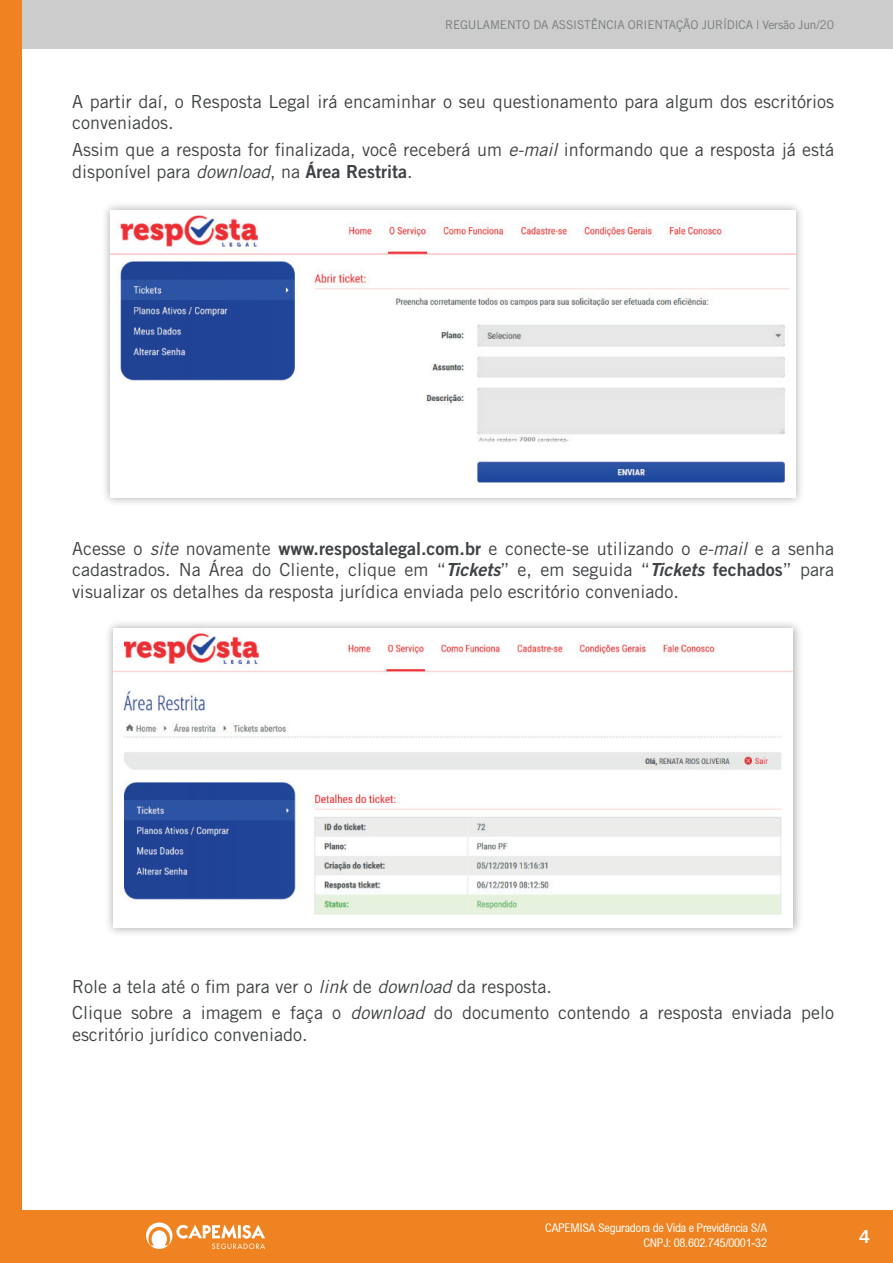
<style>
.page{position:relative;width:893px;height:1263px;background:#fff}
.page>*{position:absolute;margin:0;border:0;box-sizing:border-box;transform-origin:0 0}
.t1{font:18px/21.6px "Trade Gothic LT Std";color:#3f4244}
.t2{font:18px "Trade Gothic LT Std Bd 2";color:#fff}
.t3{font:condensed 12px/15px "Arial";letter-spacing:-.02em;color:#fff;text-align:right}
.t4{font:12px "Trade Gothic LT Std";letter-spacing:-.015em;color:#787c7e}
.s1{font-style:italic}
.s2{font-family:"Trade Gothic LT Std Bd 2"}
.s3{font-family:"Trade Gothic LT Std Bd 2 Obl"}
</style>
<div class="page">
<div style="left:0;top:1210px;width:893px;height:53px;background:#ef8321"></div>
<div style="left:0;top:0;width:893px;height:49px;background:#cbcccb"></div>
<div style="left:0;top:0;width:22px;height:1263px;background:#ef8321"></div>
<svg style="left:146px;top:1222px;width:119px;height:27px"></svg>
<img style="left:111px;top:211px;width:684px;height:272px">
<img style="left:113px;top:629px;width:680px;height:287px">
<p class="t4" style="left:445px;top:17px;width:390px">REGULAMENTO DA ASSISTÊNCIA ORIENTAÇÃO JURÍDICA | Versão Jun/20</p>
<p class="t1" style="left:72px;top:90px;width:764px">A partir daí, o Resposta Legal irá encaminhar o seu questionamento para algum dos escritórios conveniados.</p>
<p class="t1" style="left:72px;top:139px;width:764px">Assim que a resposta for finalizada, você receberá um <span class="s1">e-mail</span> informando que a resposta já está disponível para <span class="s1">download</span>, na <span class="s2">Área Restrita</span>.</p>
<p class="t1" style="left:72px;top:537px;width:764px;text-align:justify">Acesse o <span class="s1">site</span> novamente <span class="s2">www.respostalegal.com.br</span> e conecte-se utilizando o <span class="s1">e-mail</span> e a senha cadastrados. Na Área do Cliente, clique em “<span class="s3">Tickets</span>” e, em seguida “<span class="s3">Tickets</span> <span class="s2">fechados</span>” para visualizar os detalhes da resposta jurídica enviada pelo escritório conveniado.</p>
<p class="t1" style="left:72px;top:972px;width:764px;line-height:26.8px">Role a tela até o fim para ver o <span class="s1">link</span> de <span class="s1">download</span> da resposta.<br>Clique sobre a imagem e faça o <span class="s1">download</span> do documento contendo a resposta enviada pelo</p>
<p class="t1" style="left:72px;top:1024px;width:237px">escritório jurídico conveniado.</p>
<p class="t3" style="left:545px;top:1220px;width:223px">CAPEMISA Seguradora de Vida e Previdência S/A<br>CNPJ: 08.602.745/0001-32</p>
<p class="t2" style="left:859px;top:1225px;width:12px">4</p>
</div>
